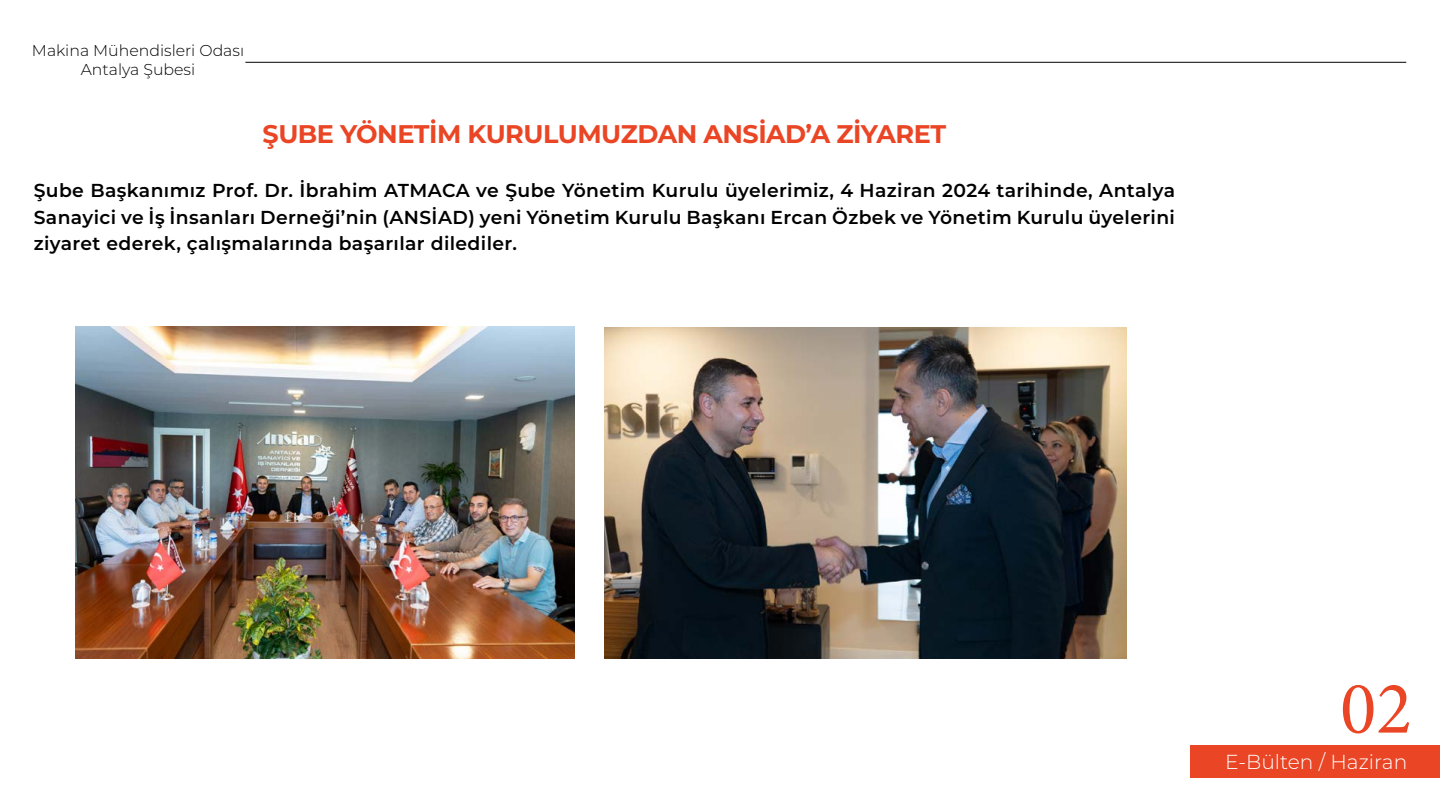
<style>
.page{position:relative;width:1440px;height:810px;background:#fff}
.page>*{position:absolute;margin:0;border:0;box-sizing:border-box;transform-origin:0 0}
.t1{font:75px "Minion Pro";color:#ea4524}
.t2{font:700 25.5px "Montserrat";letter-spacing:-.02em;color:#ea4524}
.t3{font:300 20.25px "Montserrat";color:#fff}
.t4{font:600 18.75px/26.2px "Montserrat";letter-spacing:.02em;color:#000;text-align:justify}
.t5{font:300 15.75px/18.9px "Montserrat";color:#000;text-align:center}
</style>
<div class="page">
<img style="left:604px;top:327px;width:522px;height:332px">
<hr style="left:245px;top:62px;width:1161px;height:1px;background:#000">
<div style="left:1190px;top:745px;width:250px;height:33px;background:#ea4524"></div>
<img style="left:76px;top:327px;width:498px;height:331px">
<p class="t5" style="left:32px;top:40px;width:214px">Makina Mühendisleri Odası<br>Antalya Şubesi</p>
<h2 class="t2" style="left:263px;top:115px;width:685px">ŞUBE YÖNETİM KURULUMUZDAN ANSİAD’A ZİYARET</h2>
<p class="t4" style="left:34px;top:177px;width:1143px">Şube Başkanımız Prof. Dr. İbrahim ATMACA ve Şube Yönetim Kurulu üyelerimiz, 4 Haziran 2024 tarihinde, Antalya Sanayici ve İş İnsanları Derneği’nin (ANSİAD) yeni Yönetim Kurulu Başkanı Ercan Özbek ve Yönetim Kurulu üyelerini ziyaret ederek, çalışmalarında başarılar dilediler.</p>
<h1 class="t1" style="left:1340px;top:658px;width:73px">02</h1>
<p class="t3" style="left:1225px;top:748px;width:184px">E-Bülten / Haziran</p>
</div>
